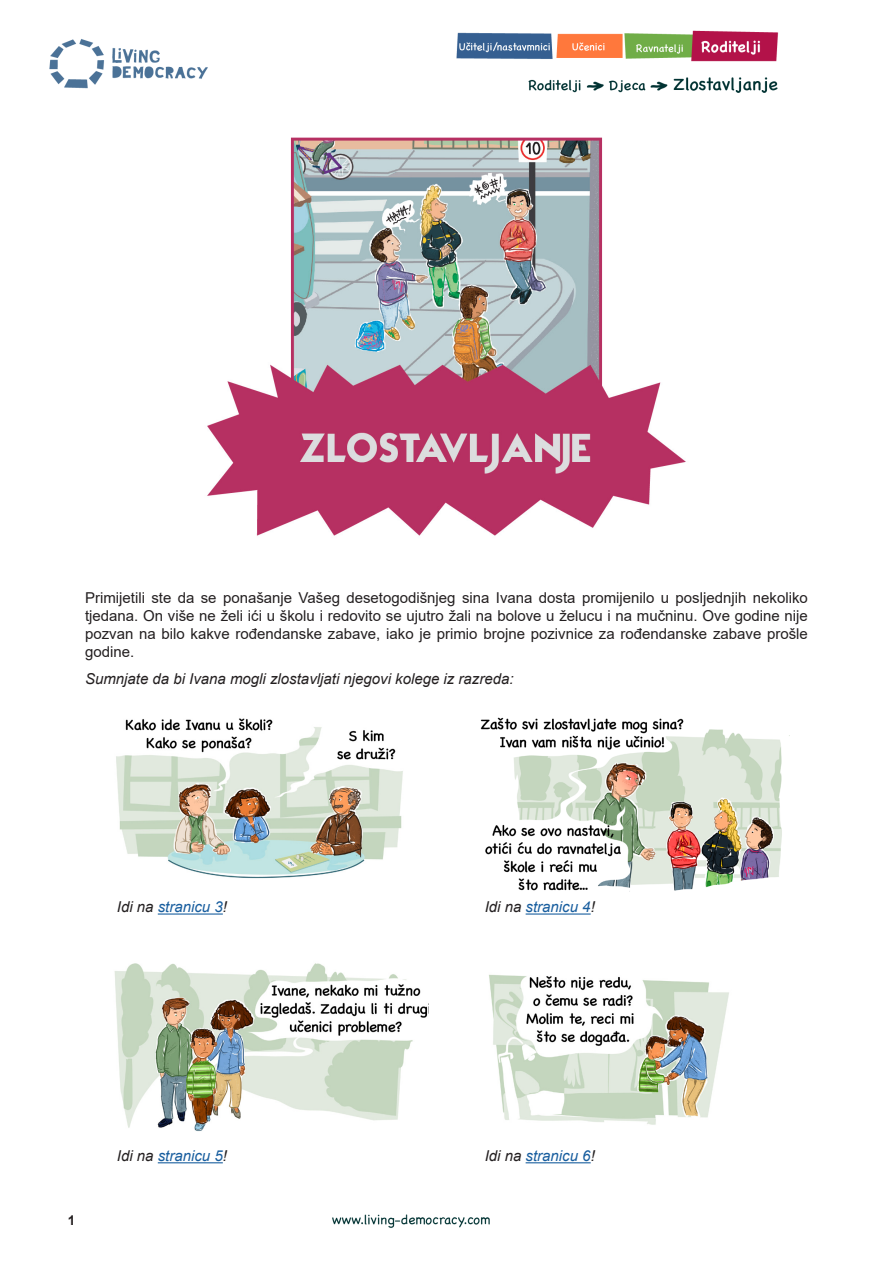
<style>
.page{position:relative;width:893px;height:1263px;background:#fff}
.page>*{position:absolute;margin:0;border:0;box-sizing:border-box;transform-origin:0 0}
.t1{font:15px/18px "Arial";color:#231f20;text-align:justify}
.t2{font:italic 15px "Arial";color:#175d9e}
.t3{font:italic 15px "Arial";color:#231f20}
.t4{font:700 13.5px "Arial";color:#231f20}
.s1{color:#231f20}
</style>
<div class="page">
<img style="left:49px;top:30px;width:741px;height:1198px">
<img style="left:105px;top:715px;width:310px;height:174px">
<img style="left:485px;top:957px;width:251px;height:177px">
<img style="left:479px;top:708px;width:310px;height:185px">
<hr style="left:158px;top:913px;width:65px;height:1px;background:#175d9e">
<hr style="left:526px;top:913px;width:65px;height:1px;background:#175d9e">
<img style="left:104px;top:957px;width:324px;height:187px">
<hr style="left:158px;top:1162px;width:65px;height:1px;background:#175d9e">
<hr style="left:526px;top:1162px;width:65px;height:1px;background:#175d9e">
<p class="t1" style="left:85px;top:589px;width:724px">Primijetili ste da se ponašanje Vašeg desetogodišnjeg sina Ivana dosta promijenilo u posljednjih nekoliko tjedana. On više ne želi ići u školu i redovito se ujutro žali na bolove u želucu i na mučninu. Ove godine nije pozvan na bilo kakve rođendanske zabave, iako je primio brojne pozivnice za rođendanske zabave prošle godine.</p>
<p class="t3" style="left:85px;top:668px;width:430px">Sumnjate da bi Ivana mogli zlostavljati njegovi kolege iz razreda:</p>
<p class="t2" style="left:117px;top:897px;width:112px"><span class="s1">Idi na</span> stranicu 3<span class="s1">!</span></p>
<p class="t2" style="left:485px;top:897px;width:112px"><span class="s1">Idi na</span> stranicu 4<span class="s1">!</span></p>
<p class="t4" style="left:68px;top:1211px;width:9px">1</p>
<p class="t2" style="left:117px;top:1146px;width:112px"><span class="s1">Idi na</span> stranicu 5<span class="s1">!</span></p>
<p class="t2" style="left:485px;top:1146px;width:112px"><span class="s1">Idi na</span> stranicu 6<span class="s1">!</span></p>
</div>
